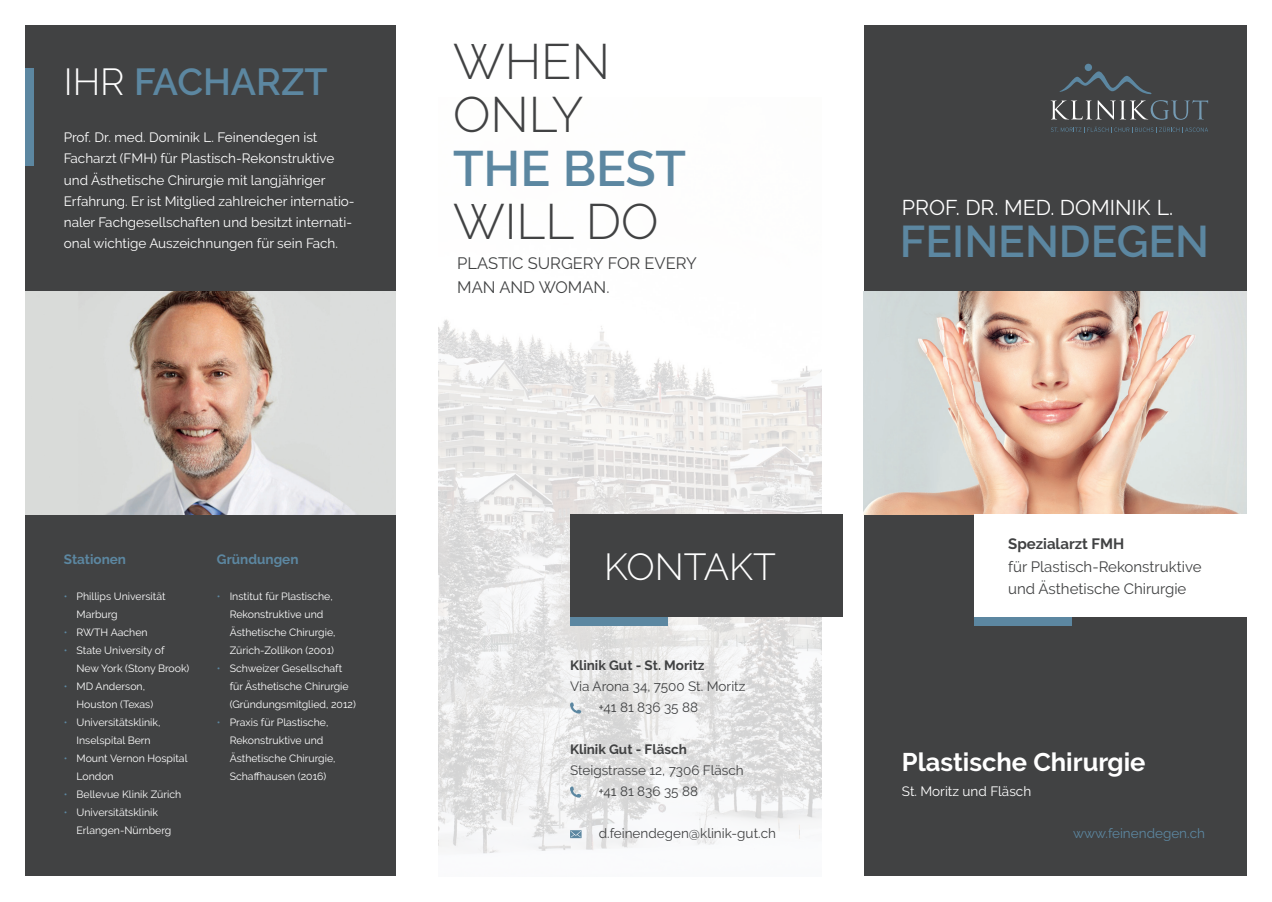
<style>
.page{position:relative;width:1272px;height:902px;background:#fff}
.page>*{position:absolute;margin:0;border:0;box-sizing:border-box;transform-origin:0 0}
.t1{font:300 49.65px/53.6px "Raleway";color:#414243}
.t2{font:600 49.65px "Raleway";color:#5c87a1}
.t3{font:600 44.25px "Raleway";color:#5c87a1}
.t4{font:600 37.5px "Raleway";color:#5c87a1}
.t5{font:300 37.5px "Raleway";color:#fff}
.t6{font:700 25.5px "Raleway";color:#fff}
.t7{font:21.3px "Raleway";color:#fff}
.t8{font:16.5px/24px "Raleway";color:#414243}
.t9{font:15px/22.5px "Raleway";color:#414243}
.t10{font:700 15px "Raleway";color:#414243}
.t11{font:13.5px/21px "Raleway";color:#fff}
.t12{font:13.5px/21px "Raleway";color:#414243}
.t13{font:700 13.5px "Raleway";color:#414243}
.t14{font:700 13.5px "Raleway";color:#5c87a1}
.t15{font:13.5px "Raleway";color:#5c87a1}
.t16{font:10.5px/18px "Raleway";color:#fff}
.s1{font-weight:300;color:#fff}
.s2{color:#5c87a1}
</style>
<div class="page">
<div style="left:863px;top:26px;width:383px;height:850px;background:#414243"></div>
<div style="left:26px;top:26px;width:369px;height:850px;background:#414243"></div>
<img style="left:438px;top:319px;width:383px;height:535px">
<img style="left:863px;top:291px;width:383px;height:223px">
<img style="left:26px;top:291px;width:369px;height:223px">
<div style="left:570px;top:514px;width:272px;height:103px;background:#414243"></div>
<div style="left:570px;top:617px;width:98px;height:8px;background:#5c87a1"></div>
<svg style="left:570px;top:702px;width:11px;height:11px"></svg>
<svg style="left:570px;top:786px;width:11px;height:11px"></svg>
<svg style="left:570px;top:830px;width:11px;height:8px"></svg>
<div style="left:26px;top:68px;width:8px;height:98px;background:#5c87a1"></div>
<div style="left:974px;top:514px;width:272px;height:103px;background:#fff"></div>
<div style="left:974px;top:617px;width:97px;height:8px;background:#5c87a1"></div>
<svg style="left:1051px;top:127px;width:156px;height:6px"></svg>
<div style="left:1084px;top:64px;width:8px;height:7px;background:#5c87a1;border-radius:50%"></div>
<svg style="left:1050px;top:71px;width:158px;height:49px"></svg>
<h3 class="t4" style="left:64px;top:60px;width:265px"><span class="s1">IHR</span> FACHARZT</h3>
<p class="t11" style="left:64px;top:127px;width:292px">Prof. Dr. med. Dominik L. Feinendegen ist Facharzt (FMH) für Plastisch-Rekonstruktive und Ästhetische Chirurgie mit langjähriger Erfahrung. Er ist Mitglied zahlreicher internatio&shy;naler Fachgesellschaften und besitzt internati&shy;onal wichtige Auszeichnungen für sein Fach.</p>
<h1 class="t1" style="left:453px;top:34px;width:158px">WHEN<br>ONLY</h1>
<h1 class="t2" style="left:453px;top:140px;width:234px">THE BEST</h1>
<h1 class="t1" style="left:453px;top:195px;width:207px">WILL DO</h1>
<h3 class="t8" style="left:457px;top:251px;width:241px">PLASTIC SURGERY FOR EVERY<br>MAN AND WOMAN.</h3>
<p class="t14" style="left:64px;top:551px;width:64px">Stationen</p>
<p class="t16" style="left:77px;top:587px;width:90px;text-indent:-13px"><span class="s2">•</span> Phillips Universität<br>Marburg</p>
<p class="t16" style="left:64px;top:623px;width:85px"><span class="s2">•</span> RWTH Aachen</p>
<p class="t16" style="left:77px;top:641px;width:114px;text-indent:-13px"><span class="s2">•</span> State University of<br>New York (Stony Brook)</p>
<p class="t16" style="left:77px;top:677px;width:78px;text-indent:-13px"><span class="s2">•</span> MD Anderson,<br>Houston (Texas)</p>
<p class="t16" style="left:64px;top:713px;width:98px;text-align:center"><span class="s2">•</span> Universitätsklinik,<br>Inselspital Bern</p>
<p class="t16" style="left:77px;top:749px;width:112px;text-indent:-13px"><span class="s2">•</span> Mount Vernon Hospital<br>London</p>
<p class="t16" style="left:64px;top:785px;width:119px"><span class="s2">•</span> Bellevue Klinik Zürich</p>
<p class="t16" style="left:77px;top:803px;width:96px;text-indent:-13px"><span class="s2">•</span> Universitätsklinik<br>Erlangen-Nürnberg</p>
<p class="t14" style="left:217px;top:551px;width:83px">Gründungen</p>
<p class="t16" style="left:230px;top:587px;width:107px;text-indent:-13px"><span class="s2">•</span> Institut für Plastische,<br>Rekonstruktive und<br>Ästhetische Chirurgie,<br>Zürich-Zollikon (2001)</p>
<p class="t16" style="left:230px;top:659px;width:128px;text-indent:-13px"><span class="s2">•</span> Schweizer Gesellschaft für Ästhetische Chirurgie (Gründungsmitglied, 2012)</p>
<p class="t16" style="left:230px;top:713px;width:107px;text-indent:-13px"><span class="s2">•</span> Praxis für Plastische,<br>Rekonstruktive und<br>Ästhetische Chirurgie,<br>Schaffhausen (2016)</p>
<h3 class="t5" style="left:604px;top:544px;width:173px">KONTAKT</h3>
<p class="t13" style="left:570px;top:657px;width:136px">Klinik Gut - St. Moritz</p>
<p class="t12" style="left:598px;top:675px;width:148px;text-indent:-28px">Via Arona 34, 7500 St. Moritz +41 81 836 35 88</p>
<p class="t13" style="left:570px;top:741px;width:118px">Klinik Gut - Fläsch</p>
<p class="t12" style="left:598px;top:759px;width:147px;text-indent:-28px">Steigstrasse 12, 7306 Fläsch +41 81 836 35 88</p>
<p class="t12" style="left:598px;top:822px;width:179px">d.feinendegen@klinik-gut.ch</p>
<h3 class="t7" style="left:901px;top:195px;width:273px">PROF. DR. MED. DOMINIK L.</h3>
<h2 class="t3" style="left:900px;top:216px;width:311px">FEINENDEGEN</h2>
<h3 class="t10" style="left:1008px;top:535px;width:118px">Spezialarzt FMH</h3>
<h3 class="t9" style="left:1008px;top:555px;width:195px">für Plastisch-Rekonstruktive und Ästhetische Chirurgie</h3>
<h3 class="t6" style="left:901px;top:747px;width:245px">Plastische Chirurgie</h3>
<p class="t11" style="left:901px;top:781px;width:131px">St. Moritz und Fläsch</p>
<p class="t15" style="left:1073px;top:825px;width:133px">www.feinendegen.ch</p>
</div>
